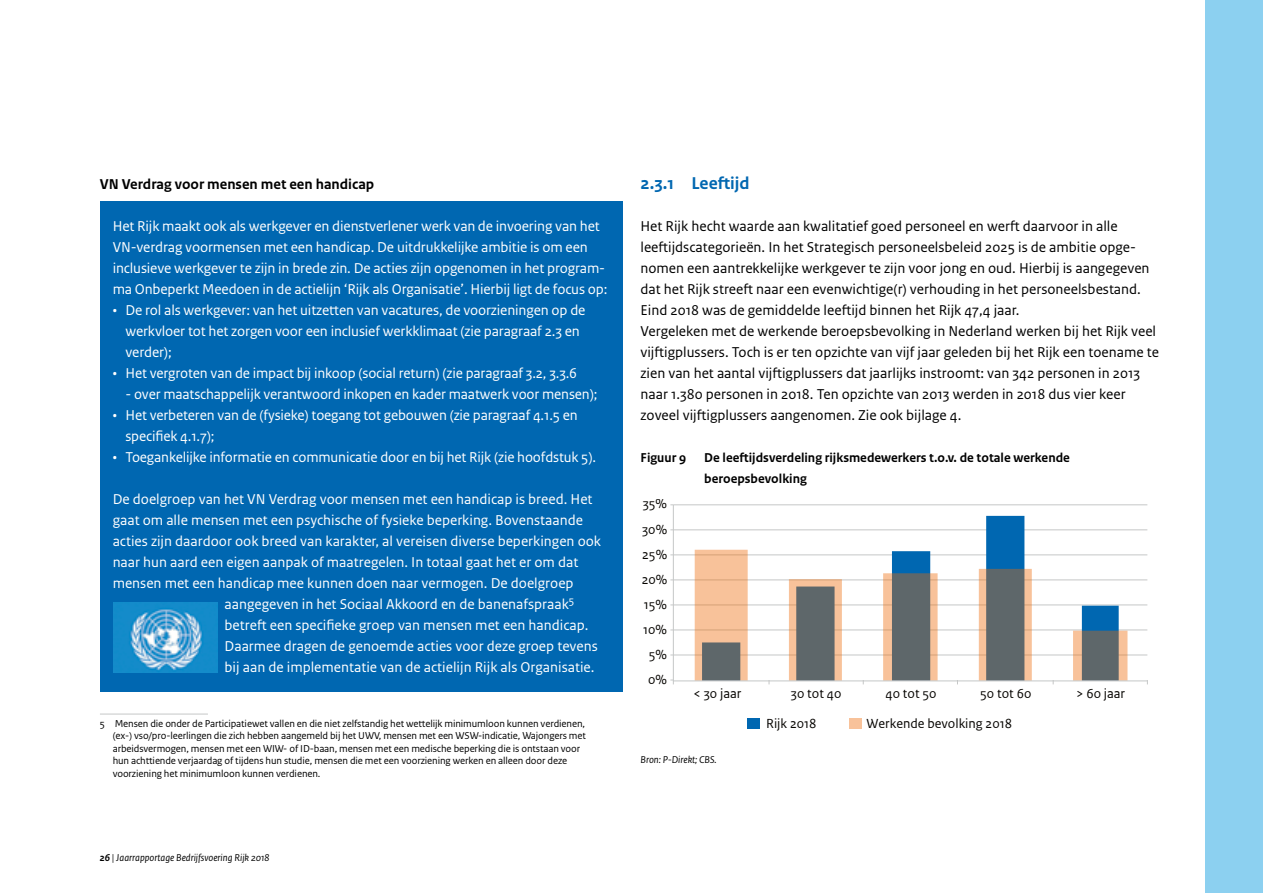
<style>
.page{position:relative;width:1263px;height:893px;background:#fff}
.page>*{position:absolute;margin:0;border:0;box-sizing:border-box;transform-origin:0 0}
.BZK_JJR_-_Subparagra{font:700 18px "Rijksoverheid Sans Text";color:#0067b1}
.Kadertekst_arcering{font:15px/21px "Rijksoverheid Sans Text";letter-spacing:-.01em;color:#fff}
.BZK_JJR_-_Platte_tek{font:15px/21px "Rijksoverheid Sans Text";color:#000}
.BZK_JJR_-_Platte_tek-2{font:700 15px "Rijksoverheid Sans Text";color:#000}
.t1{font:13.8px "Rijksoverheid Sans Text TT";color:#060400}
.BZK_JJR_-_Figuur_kop{font:700 13.5px/21px "Rijksoverheid Sans Text";color:#000}
.BZK_JJR_-_Voettekst{font:10.5px/12.6px "Rijksoverheid Sans Text";letter-spacing:-.01em;color:#000}
.BZK_JBR_-_Bijschrift{font:italic 10.5px "Rijksoverheid Sans Text";color:#000}
.s1{font-weight:700}
</style>
<div class="page">
<div style="left:1205px;top:0;width:58px;height:893px;background:#8cd0f0"></div>
<div style="left:100px;top:202px;width:522px;height:112px;background:#0067b1"></div>
<div style="left:100px;top:294px;width:522px;height:66px;background:#0067b1"></div>
<div style="left:100px;top:357px;width:522px;height:45px;background:#0067b1"></div>
<div style="left:100px;top:399px;width:522px;height:45px;background:#0067b1"></div>
<div style="left:100px;top:441px;width:522px;height:24px;background:#0067b1"></div>
<div style="left:100px;top:454px;width:522px;height:49px;background:#0067b1"></div>
<div style="left:100px;top:475px;width:522px;height:217px;background:#0067b1"></div>
<hr style="left:100px;top:714px;width:108px;height:1px;background:#c5c7c7">
<hr style="left:673px;top:655px;width:474px;height:1px;background:#c5c7c7">
<hr style="left:673px;top:630px;width:474px;height:1px;background:#c5c7c7">
<hr style="left:673px;top:604px;width:474px;height:1px;background:#c5c7c7">
<hr style="left:673px;top:579px;width:474px;height:1px;background:#c5c7c7">
<hr style="left:673px;top:554px;width:474px;height:1px;background:#c5c7c7">
<hr style="left:673px;top:529px;width:474px;height:1px;background:#c5c7c7">
<hr style="left:673px;top:504px;width:474px;height:1px;background:#c5c7c7">
<svg style="left:702px;top:516px;width:417px;height:34px"></svg>
<svg style="left:695px;top:550px;width:432px;height:130px"></svg>
<hr style="left:673px;top:505px;width:1px;height:175px;background:#c5c7c7">
<hr style="left:673px;top:680px;width:474px;height:1px;background:#c5c7c7">
<div style="left:747px;top:718px;width:13px;height:11px;background:#0067b1"></div>
<div style="left:849px;top:718px;width:13px;height:11px;background:#f8c29a"></div>
<img style="left:113px;top:603px;width:105px;height:69px">
<p class="BZK_JJR_-_Platte_tek-2" style="left:100px;top:176px;width:276px">VN Verdrag voor mensen met een handicap</p>
<p class="Kadertekst_arcering" style="left:113px;top:216px;width:496px">Het Rijk maakt ook als werkgever en dienstverlener werk van de invoering van het VN-verdrag voormensen met een handicap. De uitdrukkelijke ambitie is om een inclusieve werkgever te zijn in brede zin. De acties zijn opgenomen in het program&shy;ma Onbeperkt Meedoen in de actielijn ‘Rijk als Organisatie’. Hierbij ligt de focus op:</p>
<p class="Kadertekst_arcering" style="left:125px;top:300px;width:462px;text-indent:-13px">• De rol als werkgever: van het uitzetten van vacatures, de voorzieningen op de werkvloer tot het zorgen voor een inclusief werkklimaat (zie paragraaf 2.3 en verder);</p>
<p class="Kadertekst_arcering" style="left:113px;top:363px;width:466px">• Het vergroten van de impact bij inkoop (social return) (zie paragraaf 3.2, 3.3.6</p>
<p class="Kadertekst_arcering" style="left:125px;top:384px;width:473px">- over maatschappelijk verantwoord inkopen en kader maatwerk voor mensen);</p>
<p class="Kadertekst_arcering" style="left:125px;top:405px;width:454px;text-indent:-13px">• Het verbeteren van de (fysieke) toegang tot gebouwen (zie paragraaf 4.1.5 en specifiek 4.1.7);</p>
<p class="Kadertekst_arcering" style="left:113px;top:447px;width:485px">• Toegankelijke informatie en communicatie door en bij het Rijk (zie hoofdstuk 5).</p>
<p class="Kadertekst_arcering" style="left:113px;top:489px;width:481px">De doelgroep van het VN Verdrag voor mensen met een handicap is breed. Het</p>
<p class="Kadertekst_arcering" style="left:113px;top:510px;width:472px">gaat om alle mensen met een psychische of fysieke beperking. Bovenstaande</p>
<p class="Kadertekst_arcering" style="left:113px;top:531px;width:490px">acties zijn daardoor ook breed van karakter, al vereisen diverse beperkingen ook</p>
<p class="Kadertekst_arcering" style="left:113px;top:552px;width:467px">naar hun aard een eigen aanpak of maatregelen. In totaal gaat het er om dat</p>
<p class="Kadertekst_arcering" style="left:113px;top:573px;width:462px">mensen met een handicap mee kunnen doen naar vermogen. De doelgroep</p>
<p class="Kadertekst_arcering" style="left:225px;top:594px;width:351px">aangegeven in het Sociaal Akkoord en de banenafspraak<sup>5</sup></p>
<p class="Kadertekst_arcering" style="left:225px;top:615px;width:365px">betreft een specifieke groep van mensen met een handicap.</p>
<p class="Kadertekst_arcering" style="left:225px;top:636px;width:375px">Daarmee dragen de genoemde acties voor deze groep tevens</p>
<p class="Kadertekst_arcering" style="left:225px;top:657px;width:371px">bij aan de implementatie van de actielijn Rijk als Organisatie.</p>
<p class="BZK_JJR_-_Voettekst" style="left:113px;top:717px;width:475px;text-indent:-13px">5 Mensen die onder de Participatiewet vallen en die niet zelfstandig het wettelijk minimumloon kunnen verdienen, (ex-) vso/pro-leerlingen die zich hebben aangemeld bij het UWV, mensen met een WSW-indicatie, Wajongers met arbeidsvermogen, mensen met een WIW- of ID-baan, mensen met een medische beperking die is ontstaan voor hun achttiende verjaardag of tijdens hun studie, mensen die met een voorziening werken en alleen door deze voorziening het minimumloon kunnen verdienen.</p>
<p class="BZK_JBR_-_Bijschrift" style="left:100px;top:852px;width:171px"><span class="s1">26</span> | Jaarrapportage Bedrijfsvoering Rijk 2018</p>
<p class="BZK_JJR_-_Subparagra" style="left:640px;top:173px;width:111px">2.3.1 Leeftijd</p>
<p class="BZK_JJR_-_Platte_tek" style="left:640px;top:216px;width:520px">Het Rijk hecht waarde aan kwalitatief goed personeel en werft daarvoor in alle leeftijdscategorieën. In het Strategisch personeelsbeleid 2025 is de ambitie opge&shy;nomen een aantrekkelijke werkgever te zijn voor jong en oud. Hierbij is aangegeven dat het Rijk streeft naar een evenwichtige(r) verhouding in het personeelsbestand.<br>Eind 2018 was de gemiddelde leeftijd binnen het Rijk 47,4 jaar.<br>Vergeleken met de werkende beroepsbevolking in Nederland werken bij het Rijk veel vijftigplussers. Toch is er ten opzichte van vijf jaar geleden bij het Rijk een toename te zien van het aantal vijftigplussers dat jaarlijks instroomt: van 342 personen in 2013 naar 1.380 personen in 2018. Ten opzichte van 2013 werden in 2018 dus vier keer zoveel vijftigplussers aangenomen. Zie ook bijlage 4.</p>
<p class="BZK_JJR_-_Figuur_kop" style="left:640px;top:447px;width:47px">Figuur 9</p>
<p class="BZK_JJR_-_Figuur_kop" style="left:704px;top:447px;width:367px">De leeftijdsverdeling rijksmedewerkers t.o.v. de totale werkende beroepsbevolking</p>
<p class="t1" style="left:643px;top:496px;width:26px">35%</p>
<p class="t1" style="left:642px;top:521px;width:26px">30%</p>
<p class="t1" style="left:642px;top:546px;width:26px">25%</p>
<p class="t1" style="left:642px;top:571px;width:27px">20%</p>
<p class="t1" style="left:644px;top:596px;width:25px">15%</p>
<p class="t1" style="left:643px;top:621px;width:25px">10%</p>
<p class="t1" style="left:649px;top:646px;width:20px">5%</p>
<p class="t1" style="left:648px;top:671px;width:20px">0%</p>
<p class="t1" style="left:693px;top:686px;width:49px">&lt; 30 jaar</p>
<p class="t1" style="left:791px;top:686px;width:52px">30 tot 40</p>
<p class="t1" style="left:885px;top:686px;width:53px">40 tot 50</p>
<p class="t1" style="left:980px;top:686px;width:53px">50 tot 60</p>
<p class="t1" style="left:1076px;top:686px;width:51px">&gt; 60 jaar</p>
<p class="t1" style="left:766px;top:716px;width:52px">Rijk 2018</p>
<p class="t1" style="left:866px;top:716px;width:147px">Werkende bevolking 2018</p>
<p class="BZK_JBR_-_Bijschrift" style="left:640px;top:754px;width:78px">Bron: P-Direkt; CBS.</p>
</div>
